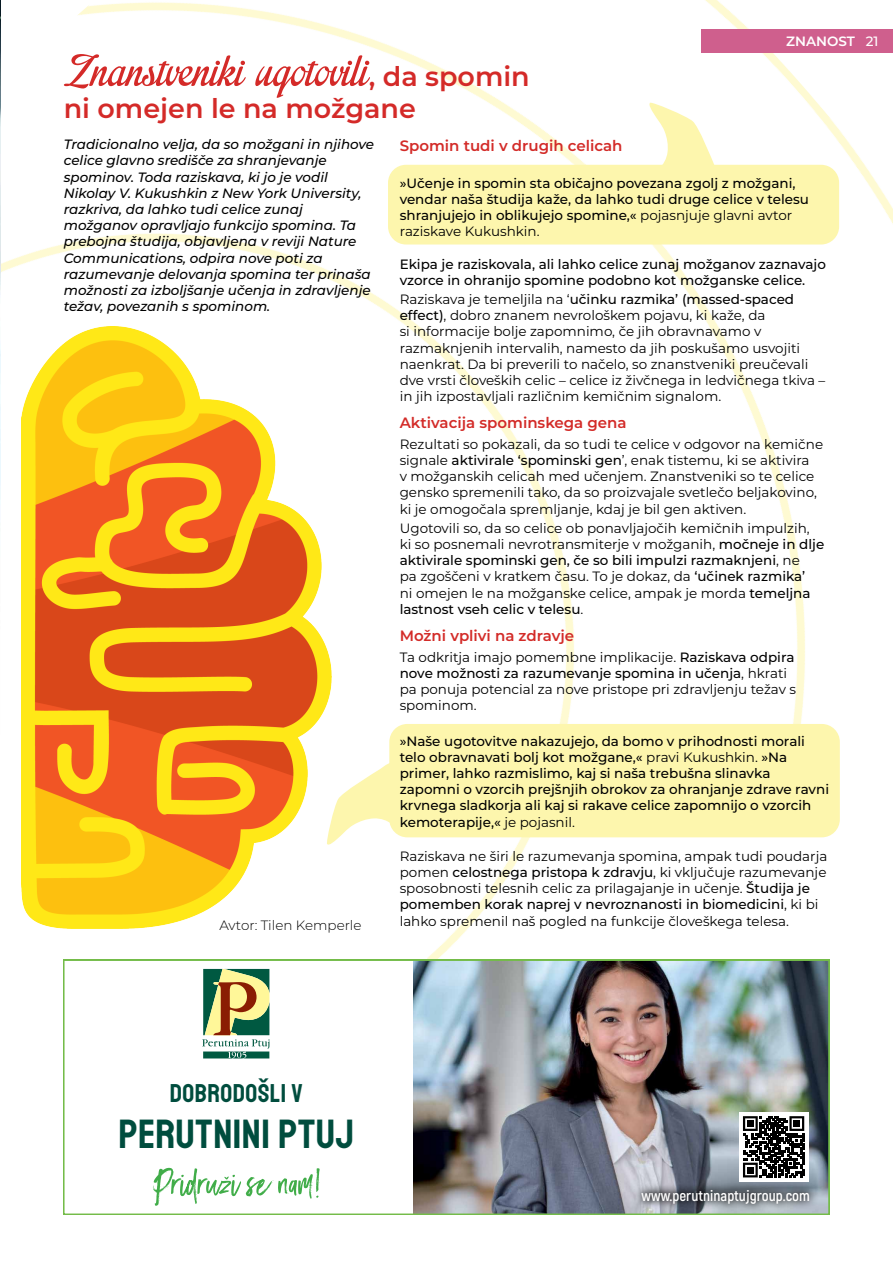
<style>
.page{position:relative;width:893px;height:1263px;background:#fff}
.page>*{position:absolute;margin:0;border:0;box-sizing:border-box;transform-origin:0 0}
.t1{font:60px "Impregnable Personal Use Only";color:#d42a28}
.t2{font:41.25px "Staatliches";letter-spacing:.015em;color:#004d3e}
.t3{font:600 27px/32.4px "Montserrat";color:#d42a28}
.t4{font:26.1px "Staatliches";letter-spacing:.015em;color:#004d3e}
.t5{font:600 15px "Montserrat";color:#d32b28}
.t6{font:700 15px "Akrobat";color:#fff}
.t7{font:13.5px/16.2px "Montserrat";color:#000}
.t8{font:500 13.5px/16.2px "Montserrat";color:#000}
.t9{font:italic 500 13.5px/16.2px "Montserrat";color:#000}
.t10{font:300 13.5px "Montserrat";color:#000}
.t11{font:600 13.5px "Montserrat";color:#fff}
.s1{font-weight:500}
.s2{font-weight:400}
</style>
<div class="page">
<img style="left:1px;top:0;width:892px;height:1048px">
<img style="left:0;top:0;width:1px;height:505px">
<img style="left:64px;top:960px;width:765px;height:255px">
<img style="left:22px;top:327px;width:309px;height:601px">
<div style="left:388px;top:165px;width:451px;height:79px;background:#fdf6ad;border-radius:18px"></div>
<div style="left:389px;top:724px;width:451px;height:113px;background:#fdf6ad;border-radius:18px"></div>
<svg style="left:648px;top:102px;width:76px;height:63px"></svg>
<svg style="left:326px;top:757px;width:80px;height:89px"></svg>
<div style="left:702px;top:29px;width:191px;height:24px;background:#cf5f8d"></div>
<p class="t11" style="left:786px;top:32px;width:94px">ZNANOST <span class="s1">21</span></p>
<h1 class="t1" style="left:64px;top:44px;width:306px">Znanstveniki ugotovili</h1>
<h3 class="t3" style="left:64px;top:59px;width:467px;text-indent:305px">, da spomin ni omejen le na možgane</h3>
<p class="t9" style="left:64px;top:136px;width:312px">Tradicionalno velja, da so možgani in njihove celice glavno središče za shranjevanje spominov. Toda raziskava, ki jo je vodil Nikolay V. Kukushkin z New York University, razkriva, da lahko tudi celice zunaj možganov opravljajo funkcijo spomina. Ta prebojna študija, objavljena v reviji Nature Communications, odpira nove poti za razumevanje delovanja spomina ter prinaša možnosti za izboljšanje učenja in zdravljenje težav, povezanih s spominom.</p>
<p class="t5" style="left:400px;top:135px;width:224px">Spomin tudi v drugih celicah</p>
<p class="t8" style="left:400px;top:174px;width:411px">»Učenje in spomin sta običajno povezana zgolj z možgani, vendar naša študija kaže, da lahko tudi druge celice v telesu shranjujejo in oblikujejo spomine,« <span class="s2">pojasnjuje glavni avtor raziskave Kukushkin.</span></p>
<p class="t8" style="left:400px;top:255px;width:428px">Ekipa je raziskovala, ali lahko celice zunaj možganov zaznavajo vzorce in ohranijo spomine podobno kot možganske celice.</p>
<p class="t7" style="left:400px;top:291px;width:427px">Raziskava je temeljila na ‘<span class="s1">učinku razmika’ (massed-spaced effect)</span>, dobro znanem nevrološkem pojavu, ki kaže, da<br>si informacije bolje zapomnimo, če jih obravnavamo v razmaknjenih intervalih, namesto da jih poskušamo usvojiti naenkrat. Da bi preverili to načelo, so znanstveniki preučevali dve vrsti človeških celic – celice iz živčnega in ledvičnega tkiva – in jih izpostavljali različnim kemičnim signalom.</p>
<p class="t5" style="left:400px;top:412px;width:228px">Aktivacija spominskega gena</p>
<p class="t7" style="left:400px;top:435px;width:425px">Rezultati so pokazali, da so tudi te celice v odgovor na kemične signale <span class="s1">aktivirale ‘spominski gen</span>’, enak tistemu, ki se aktivira<br>v možganskih celicah med učenjem. Znanstveniki so te celice gensko spremenili tako, da so proizvajale svetlečo beljakovino, ki je omogočala spremljanje, kdaj je bil gen aktiven.</p>
<p class="t7" style="left:400px;top:519px;width:426px">Ugotovili so, da so celice ob ponavljajočih kemičnih impulzih, ki so posnemali nevrotransmiterje v možganih, <span class="s1">močneje in dlje aktivirale spominski gen, če so bili impulzi razmaknjeni</span>, ne<br>pa zgoščeni v kratkem času. To je dokaz, da <span class="s1">‘učinek razmika’<br></span>ni omejen le na možganske celice, ampak je morda <span class="s1">temeljna lastnost vseh celic v telesu</span>.</p>
<p class="t5" style="left:400px;top:625px;width:176px">Možni vplivi na zdravje</p>
<p class="t7" style="left:400px;top:648px;width:398px">Ta odkritja imajo pomembne implikacije. <span class="s1">Raziskava odpira nove možnosti za razumevanje spomina in učenja</span>, hkrati pa ponuja potencial za nove pristope pri zdravljenju težav s spominom.</p>
<p class="t8" style="left:400px;top:732px;width:431px">»Naše ugotovitve nakazujejo, da bomo v prihodnosti morali telo obravnavati bolj kot možgane,« <span class="s2">pravi Kukushkin.</span> »Na primer, lahko razmislimo, kaj si naša trebušna slinavka zapomni o vzorcih prejšnjih obrokov za ohranjanje zdrave ravni krvnega sladkorja ali kaj si rakave celice zapomnijo o vzorcih kemoterapije,« <span class="s2">je pojasnil.</span></p>
<p class="t7" style="left:400px;top:847px;width:429px">Raziskava ne širi le razumevanja spomina, ampak tudi poudarja pomen <span class="s1">celostnega pristopa k zdravju</span>, ki vključuje razumevanje sposobnosti telesnih celic za prilagajanje in učenje. <span class="s1">Študija je pomemben korak naprej v nevroznanosti in biomedicini</span>, ki bi</p>
<p class="t10" style="left:219px;top:915px;width:144px">Avtor: Tilen Kemperle</p>
<p class="t7" style="left:400px;top:912px;width:391px">lahko spremenil naš pogled na funkcije človeškega telesa.</p>
<h3 class="t4" style="left:170px;top:1076px;width:134px">DOBRODOŠLI V</h3>
<h2 class="t2" style="left:119px;top:1106px;width:237px">PERUTNINI PTUJ</h2>
<p class="t6" style="left:641px;top:1186px;width:170px">www.perutninaptujgroup.com</p>
</div>
